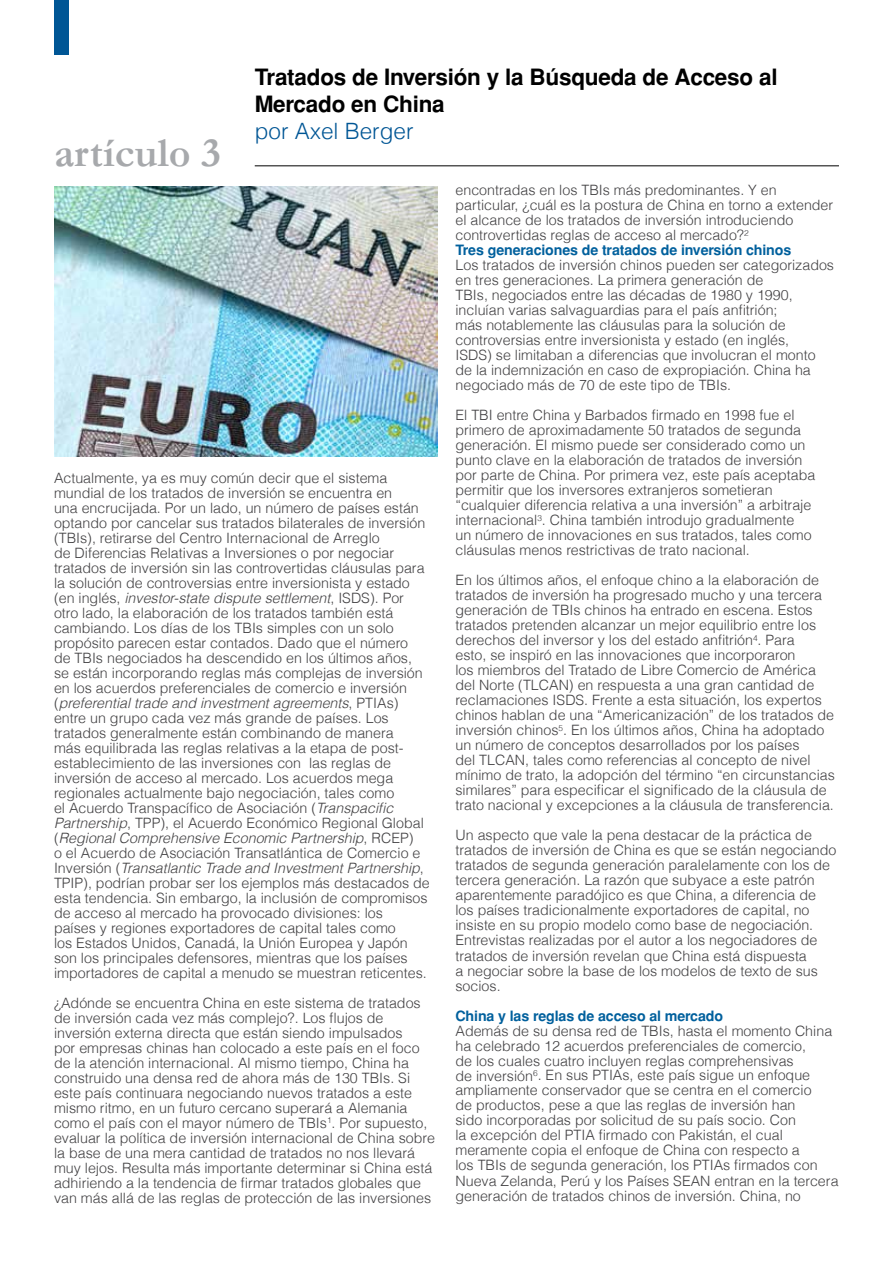
<style>
.page{position:relative;width:893px;height:1263px;background:#fff}
.page>*{position:absolute;margin:0;border:0;box-sizing:border-box;transform-origin:0 0}
.t1{font:700 42px "Garamond";color:#a7a9ac}
.t2{font:700 22.5px/27px "Helvetica";letter-spacing:-.01em;color:#000}
.t3{font:300 22.5px "Helvetica";color:#005695}
.t4{font:300 14.25px/15px "Helvetica";color:#414042}
.t5{font:700 14.25px "Helvetica";letter-spacing:-.01em;color:#00609d}
.s1{font-style:italic}
.s2{font-weight:700;color:#00609d}
</style>
<div class="page">
<hr style="left:255px;top:166px;width:584px;height:1px;background:#000">
<img style="left:54px;top:187px;width:383px;height:269px">
<div style="left:54px;top:0;width:14px;height:54px;background:#005695"></div>
<h1 class="t1" style="left:54px;top:128px;width:168px">artículo 3</h1>
<h2 class="t2" style="left:255px;top:63px;width:524px">Tratados de Inversión y la Búsqueda de Acceso al<br>Mercado en China</h2>
<h2 class="t3" style="left:255px;top:117px;width:160px">por Axel Berger</h2>
<p class="t4" style="left:54px;top:470px;width:377px">Actualmente, ya es muy común decir que el sistema mundial de los tratados de inversión se encuentra en<br>una encrucijada. Por un lado, un número de países están optando por cancelar sus tratados bilaterales de inversión (TBIs), retirarse del Centro Internacional de Arreglo<br>de Diferencias Relativas a Inversiones o por negociar tratados de inversión sin las controvertidas cláusulas para la solución de controversias entre inversionista y estado (en inglés, <span class="s1">investor-state dispute settlement</span>, ISDS). Por otro lado, la elaboración de los tratados también está cambiando. Los días de los TBIs simples con un solo propósito parecen estar contados. Dado que el número<br>de TBIs negociados ha descendido en los últimos años, se están incorporando reglas más complejas de inversión en los acuerdos preferenciales de comercio e inversión (<span class="s1">preferential trade and investment agreements</span>, PTIAs) entre un grupo cada vez más grande de países. Los tratados generalmente están combinando de manera<br>más equilibrada las reglas relativas a la etapa de post&shy;establecimiento de las inversiones con las reglas de inversión de acceso al mercado. Los acuerdos mega regionales actualmente bajo negociación, tales como<br>el Acuerdo Transpacífico de Asociación (<span class="s1">Transpacific Partnership</span>, TPP), el Acuerdo Económico Regional Global (<span class="s1">Regional Comprehensive Economic Partnership</span>, RCEP)<br>o el Acuerdo de Asociación Transatlántica de Comercio e Inversión (<span class="s1">Transatlantic Trade and Investment Partnership</span>, TPIP), podrían probar ser los ejemplos más destacados de esta tendencia. Sin embargo, la inclusión de compromisos de acceso al mercado ha provocado divisiones: los<br>países y regiones exportadores de capital tales como<br>los Estados Unidos, Canadá, la Unión Europea y Japón son los principales defensores, mientras que los países importadores de capital a menudo se muestran reticentes.</p>
<p class="t4" style="left:54px;top:995px;width:382px">¿Adónde se encuentra China en este sistema de tratados de inversión cada vez más complejo?. Los flujos de inversión externa directa que están siendo impulsados<br>por empresas chinas han colocado a este país en el foco de la atención internacional. Al mismo tiempo, China ha construido una densa red de ahora más de 130 TBIs. Si este país continuara negociando nuevos tratados a este mismo ritmo, en un futuro cercano superará a Alemania como el país con el mayor número de TBIs<sup>1</sup>. Por supuesto, evaluar la política de inversión internacional de China sobre la base de una mera cantidad de tratados no nos llevará muy lejos. Resulta más importante determinar si China está adhiriendo a la tendencia de firmar tratados globales que van más allá de las reglas de protección de las inversiones</p>
<p class="t4" style="left:455px;top:183px;width:379px">encontradas en los TBIs más predominantes. Y en particular, ¿cuál es la postura de China en torno a extender el alcance de los tratados de inversión introduciendo controvertidas reglas de acceso al mercado?<sup>2<br></sup><span class="s2">Tres generaciones de tratados de inversión chinos</span></p>
<p class="t4" style="left:455px;top:258px;width:380px">Los tratados de inversión chinos pueden ser categorizados en tres generaciones. La primera generación de<br>TBIs, negociados entre las décadas de 1980 y 1990, incluían varias salvaguardias para el país anfitrión;<br>más notablemente las cláusulas para la solución de controversias entre inversionista y estado (en inglés,<br>ISDS) se limitaban a diferencias que involucran el monto de la indemnización en caso de expropiación. China ha negociado más de 70 de este tipo de TBIs.</p>
<p class="t4" style="left:455px;top:408px;width:361px">El TBI entre China y Barbados firmado en 1998 fue el primero de aproximadamente 50 tratados de segunda generación. El mismo puede ser considerado como un punto clave en la elaboración de tratados de inversión por parte de China. Por primera vez, este país aceptaba permitir que los inversores extranjeros sometieran “cualquier diferencia relativa a una inversión” a arbitraje internacional<sup>3</sup>. China también introdujo gradualmente<br>un número de innovaciones en sus tratados, tales como cláusulas menos restrictivas de trato nacional.</p>
<p class="t4" style="left:455px;top:573px;width:381px">En los últimos años, el enfoque chino a la elaboración de tratados de inversión ha progresado mucho y una tercera generación de TBIs chinos ha entrado en escena. Estos tratados pretenden alcanzar un mejor equilibrio entre los derechos del inversor y los del estado anfitrión<sup>4</sup>. Para<br>esto, se inspiró en las innovaciones que incorporaron<br>los miembros del Tratado de Libre Comercio de América del Norte (TLCAN) en respuesta a una gran cantidad de reclamaciones ISDS. Frente a esta situación, los expertos chinos hablan de una “Americanización” de los tratados de inversión chinos<sup>5</sup>. En los últimos años, China ha adoptado un número de conceptos desarrollados por los países<br>del TLCAN, tales como referencias al concepto de nivel mínimo de trato, la adopción del término “en circunstancias similares” para especificar el significado de la cláusula de trato nacional y excepciones a la cláusula de transferencia.</p>
<p class="t4" style="left:455px;top:828px;width:382px">Un aspecto que vale la pena destacar de la práctica de tratados de inversión de China es que se están negociando tratados de segunda generación paralelamente con los de tercera generación. La razón que subyace a este patrón aparentemente paradójico es que China, a diferencia de los países tradicionalmente exportadores de capital, no insiste en su propio modelo como base de negociación.<br>Entrevistas realizadas por el autor a los negociadores de tratados de inversión revelan que China está dispuesta<br>a negociar sobre la base de los modelos de texto de sus socios.</p>
<p class="t5" style="left:455px;top:1007px;width:269px">China y las reglas de acceso al mercado</p>
<p class="t4" style="left:455px;top:1023px;width:385px">Además de su densa red de TBIs, hasta el momento China ha celebrado 12 acuerdos preferenciales de comercio,<br>de los cuales cuatro incluyen reglas comprehensivas<br>de inversión<sup>6</sup>. En sus PTIAs, este país sigue un enfoque ampliamente conservador que se centra en el comercio<br>de productos, pese a que las reglas de inversión han<br>sido incorporadas por solicitud de su país socio. Con<br>la excepción del PTIA firmado con Pakistán, el cual meramente copia el enfoque de China con respecto a<br>los TBIs de segunda generación, los PTIAs firmados con Nueva Zelanda, Perú y los Países SEAN entran en la tercera generación de tratados chinos de inversión. China, no</p>
</div>
